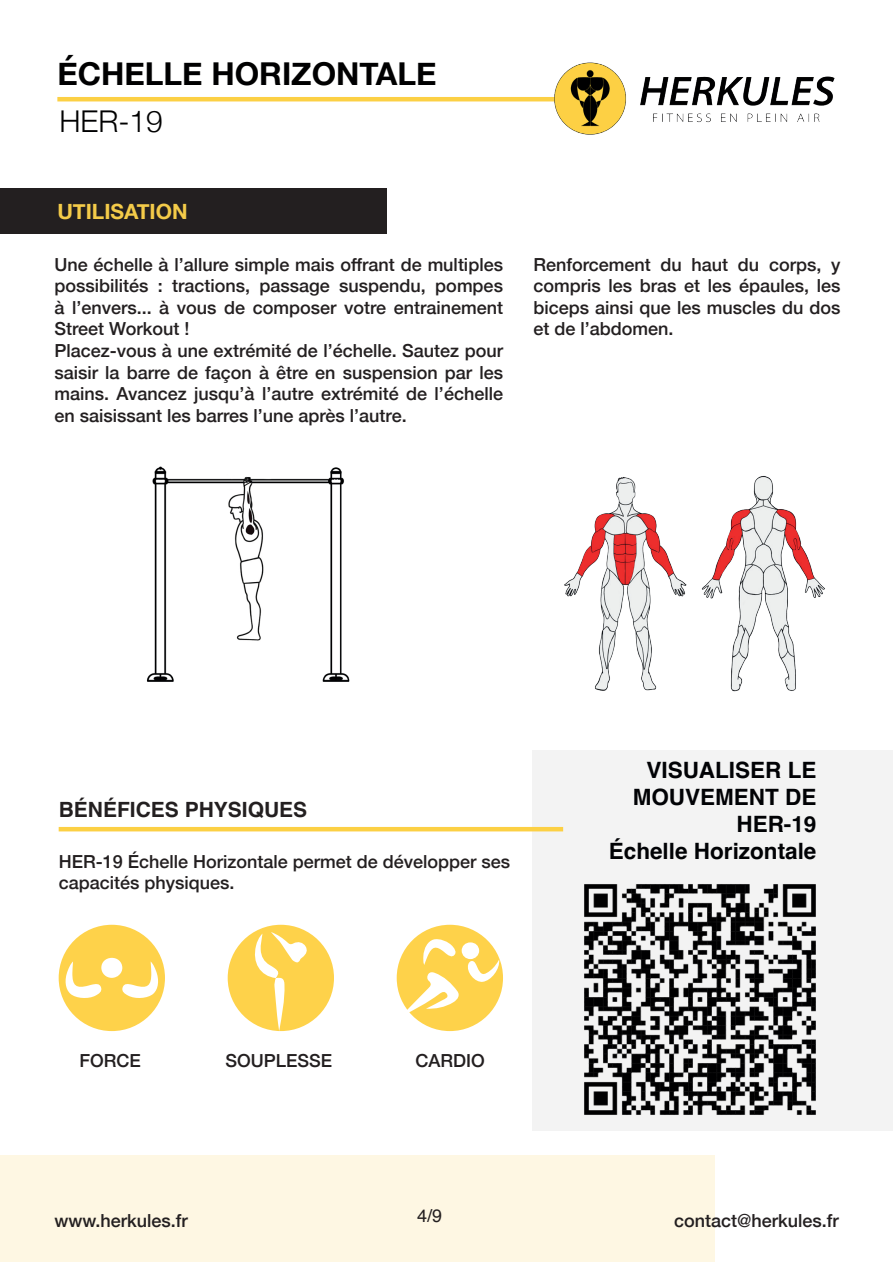
<style>
.page{position:relative;width:893px;height:1263px;background:#fff}
.page>*{position:absolute;margin:0;border:0;box-sizing:border-box;transform-origin:0 0}
.t1{font:700 31.5px "Helvetica Neue";color:#000001}
.t2{font:300 30px "Helvetica Neue";color:#000001}
.t3{font:700 22.5px/27px "Helvetica";color:#010205;text-align:right}
.t4{font:700 21px "Helvetica";color:#231f20}
.t5{font:700 21px "Helvetica Neue";color:#f4cb49}
.t6{font:500 18px/21.6px "Helvetica Neue";color:#231f20;text-align:justify}
.t7{font:18px "Helvetica";color:#231f20}
</style>
<div class="page">
<div style="left:0;top:1156px;width:715px;height:106px;background:#fef7e3"></div>
<div style="left:0;top:188px;width:387px;height:45px;background:#231f20"></div>
<div style="left:532px;top:750px;width:361px;height:381px;background:#f3f3f3"></div>
<hr style="left:57px;top:97px;width:505px;height:4px;background:#fcd044">
<img style="left:549px;top:62px;width:286px;height:73px">
<img style="left:564px;top:476px;width:261px;height:216px">
<img style="left:584px;top:884px;width:232px;height:231px">
<hr style="left:59px;top:827px;width:504px;height:4px;background:#fcd044">
<img style="left:147px;top:466px;width:203px;height:216px">
<div style="left:59px;top:925px;width:106px;height:106px;background:#fed24a;border-radius:50%"></div>
<div style="left:228px;top:925px;width:106px;height:106px;background:#fed24a;border-radius:50%"></div>
<div style="left:397px;top:925px;width:106px;height:106px;background:#fed24a;border-radius:50%"></div>
<svg style="left:65px;top:961px;width:37px;height:37px"></svg>
<div style="left:101px;top:958px;width:21px;height:20px;background:#fff;border-radius:50%"></div>
<svg style="left:121px;top:961px;width:37px;height:37px"></svg>
<svg style="left:400px;top:972px;width:59px;height:45px"></svg>
<svg style="left:423px;top:939px;width:33px;height:26px"></svg>
<svg style="left:467px;top:959px;width:33px;height:23px"></svg>
<div style="left:462px;top:942px;width:17px;height:17px;background:#fff;border-radius:50%"></div>
<svg style="left:252px;top:932px;width:56px;height:99px"></svg>
<p class="t1" style="left:57px;top:49px;width:381px">ÉCHELLE HORIZONTALE</p>
<p class="t2" style="left:59px;top:98px;width:105px">HER-19</p>
<p class="t5" style="left:57px;top:195px;width:132px">UTILISATION</p>
<p class="t6" style="left:54px;top:252px;width:450px">Une échelle à l’allure simple mais offrant de multiples possibilités : tractions, passage suspendu, pompes à l’envers... à vous de composer votre entrainement Street Workout !</p>
<p class="t6" style="left:54px;top:338px;width:450px">Placez-vous à une extrémité de l’échelle. Sautez pour saisir la barre de façon à être en suspension par les mains. Avancez jusqu’à l’autre extrémité de l’échelle en saisissant les barres l’une après l’autre.</p>
<p class="t6" style="left:533px;top:252px;width:309px">Renforcement du haut du corps, y compris les bras et les épaules, les biceps ainsi que les muscles du dos et de l’abdomen.</p>
<p class="t4" style="left:59px;top:797px;width:250px">BÉNÉFICES PHYSIQUES</p>
<p class="t6" style="left:59px;top:849px;width:453px">HER-19 Échelle Horizontale permet de développer ses capacités physiques.</p>
<p class="t6" style="left:79px;top:1048px;width:63px">FORCE</p>
<p class="t6" style="left:225px;top:1048px;width:108px">SOUPLESSE</p>
<p class="t6" style="left:416px;top:1048px;width:71px">CARDIO</p>
<p class="t3" style="left:633px;top:759px;width:185px">VISUALISER LE<br>MOUVEMENT DE</p>
<p class="t3" style="left:736px;top:813px;width:82px">HER-19</p>
<p class="t3" style="left:609px;top:840px;width:209px">Échelle Horizontale</p>
<p class="t6" style="left:54px;top:1208px;width:135px">www.herkules.fr</p>
<p class="t7" style="left:417px;top:1202px;width:27px">4/9</p>
<p class="t6" style="left:674px;top:1208px;width:166px">contact@herkules.fr</p>
</div>
